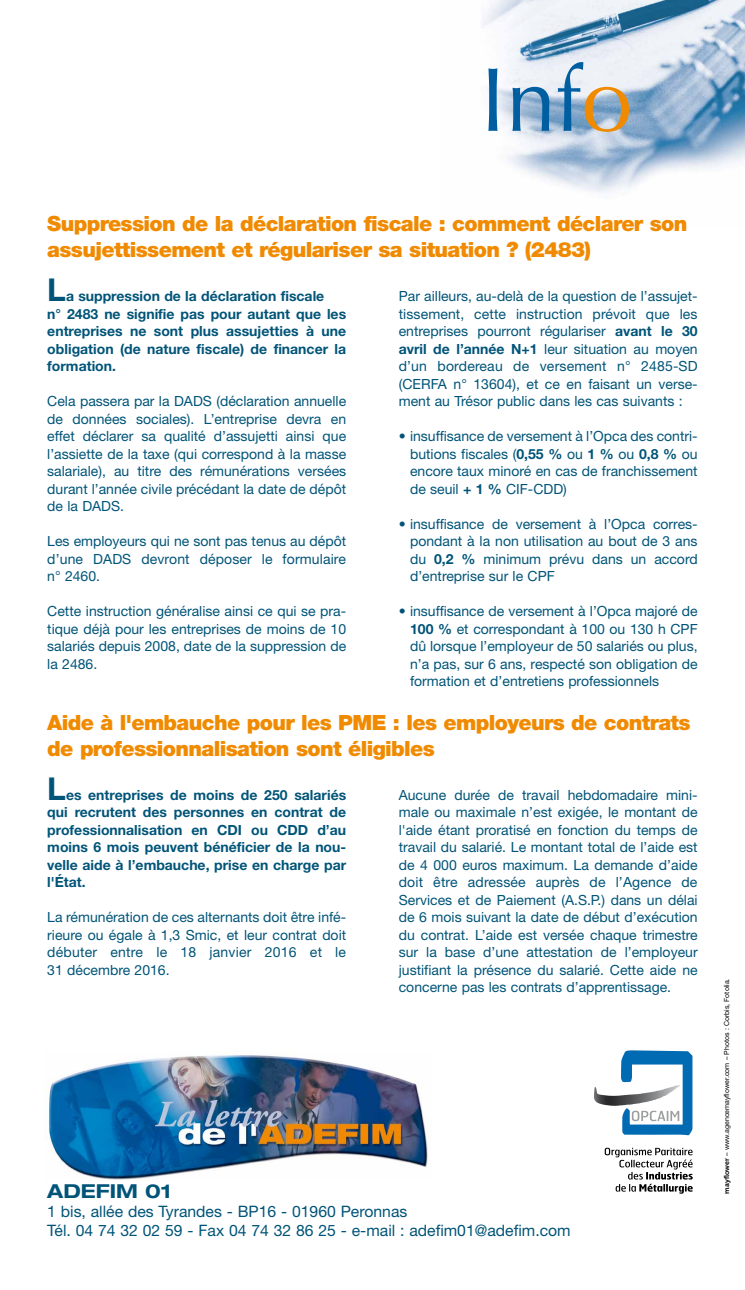
<style>
.page{position:relative;width:745px;height:1290px;background:#fff}
.page>*{position:absolute;margin:0;border:0;box-sizing:border-box;transform-origin:0 0}
.t1{font:91px "Optima";color:#005ea1}
.t2{font:700 31.5px "Helvetica Neue LT Std";color:#005478}
.t3{font:900 21px/26.2px "Helvetica Neue LT Std";letter-spacing:-.03em;color:#f08a00}
.t4{font:700 expanded 19.25px "Helvetica Neue LT Std";color:#005478}
.t5{font:15.75px/18.9px "Helvetica Neue LT Std";color:#005478}
.t6{font:14px/17.5px "Helvetica Neue LT Std";color:#005478;text-align:justify}
.t7{font:700 14px/17.5px "Helvetica Neue LT Std";color:#005478}
.t8{font:7px "Helvetica Neue LT Std";color:#000}
.s1{color:#f08a00}
.s2{font-weight:700}
.s3{font-family:"Museo 700"}
</style>
<div class="page">
<img style="left:44px;top:1055px;width:384px;height:125px">
<svg style="left:614px;top:1050px;width:78px;height:85px"></svg>
<svg style="left:604px;top:1148px;width:88px;height:46px"></svg>
<img style="left:482px;top:0;width:262px;height:194px">
<h1 class="t1" style="left:480px;top:47px;width:153px">Inf<span class="s1">o</span></h1>
<h3 class="t3" style="left:47px;top:210px;width:641px">Suppression de la déclaration fiscale : comment déclarer son assujettissement et régulariser sa situation ? (2483)</h3>
<h2 class="t2" style="left:47px;top:270px;width:20px">L</h2>
<p class="t6" style="left:398px;top:287px;width:300px">Par ailleurs, au-delà de la question de l’assujet&shy;tissement, cette instruction prévoit que les entreprises pourront régulariser <span class="s2">avant le 30 avril de l’année N+1</span> leur situation au moyen d’un bordereau de versement n° 2485-SD (CERFA n° 13604), et ce en faisant un verse&shy;ment au Trésor public dans les cas suivants :</p>
<p class="t6" style="left:410px;top:427px;width:289px;text-indent:-11px">• insuffisance de versement à l’Opca des contri&shy;butions fiscales (<span class="s2">0,55 %</span> ou <span class="s2">1 %</span> ou <span class="s2">0,8 %</span> ou encore taux minoré en cas de franchissement de seuil <span class="s2">+ 1 %</span> CIF-CDD)</p>
<p class="t6" style="left:410px;top:515px;width:289px;text-indent:-11px">• insuffisance de versement à l’Opca corres&shy;pondant à la non utilisation au bout de 3 ans du <span class="s2">0,2 %</span> minimum prévu dans un accord d’entreprise sur le CPF</p>
<p class="t6" style="left:410px;top:602px;width:289px;text-indent:-11px">• insuffisance de versement à l’Opca majoré de <span class="s2">100 %</span> et correspondant à 100 ou 130 h CPF dû lorsque l’employeur de 50 salariés ou plus, n’a pas, sur 6 ans, respecté son obligation de formation et d’entretiens professionnels</p>
<h3 class="t3" style="left:47px;top:709px;width:644px">Aide à l'embauche pour les PME : les employeurs de contrats de professionnalisation sont éligibles</h3>
<h2 class="t2" style="left:47px;top:769px;width:20px">L</h2>
<p class="t7" style="left:47px;top:287px;width:300px;text-indent:19px">a suppression de la déclaration fiscale<br>n° 2483 ne signifie pas pour autant que les entreprises ne sont plus assujetties à une obligation (de nature fiscale) de financer la formation.</p>
<p class="t6" style="left:47px;top:392px;width:300px">Cela passera par la DADS (déclaration annuelle de données sociales). L’entreprise devra en effet déclarer sa qualité d’assujetti ainsi que l’assiette de la taxe (qui correspond à la masse salariale), au titre des rémunérations versées durant l’année civile précédant la date de dépôt de la DADS.</p>
<p class="t6" style="left:47px;top:532px;width:300px">Les employeurs qui ne sont pas tenus au dépôt d’une DADS devront déposer le formulaire n° 2460.</p>
<p class="t6" style="left:47px;top:602px;width:300px">Cette instruction généralise ainsi ce qui se pra&shy;tique déjà pour les entreprises de moins de 10 salariés depuis 2008, date de la suppression de la 2486.</p>
<p class="t6" style="left:398px;top:786px;width:300px">Aucune durée de travail hebdomadaire mini&shy;male ou maximale n’est exigée, le montant de l'aide étant proratisé en fonction du temps de travail du salarié. Le montant total de l’aide est de 4 000 euros maximum. La demande d’aide doit être adressée auprès de l’Agence de Services et de Paiement (A.S.P.) dans un délai de 6 mois suivant la date de début d’exécution du contrat. L’aide est versée chaque trimestre sur la base d’une attestation de l’employeur justifiant la présence du salarié. Cette aide ne concerne pas les contrats d’apprentissage.</p>
<p class="t7" style="left:47px;top:786px;width:300px;text-align:justify;text-indent:19px">es entreprises de moins de 250 salariés qui recrutent des personnes en contrat de professionnalisation en CDI ou CDD d’au moins 6 mois peuvent bénéficier de la nou&shy;velle aide à l’embauche, prise en charge par l'État.</p>
<p class="t6" style="left:47px;top:908px;width:300px">La rémunération de ces alternants doit être infé&shy;rieure ou égale à 1,3 Smic, et leur contrat doit débuter entre le 18 janvier 2016 et le 31 décembre 2016.</p>
<h3 class="t4" style="left:47px;top:1179px;width:126px">ADEFIM 01</h3>
<p class="t5" style="left:47px;top:1202px;width:524px">1 bis, allée des Tyrandes - BP16 - 01960 Peronnas<br>Tél. 04 74 32 02 59 - Fax 04 74 32 86 25 - e-mail : adefim01@adefim.com</p>
<p class="t8" style="left:722px;top:1194px;width:217px;rotate:-90deg"><span class="s3">mayflower</span> – www.agencemayflower.com – Photos : Corbis, Fotolia.</p>
</div>
